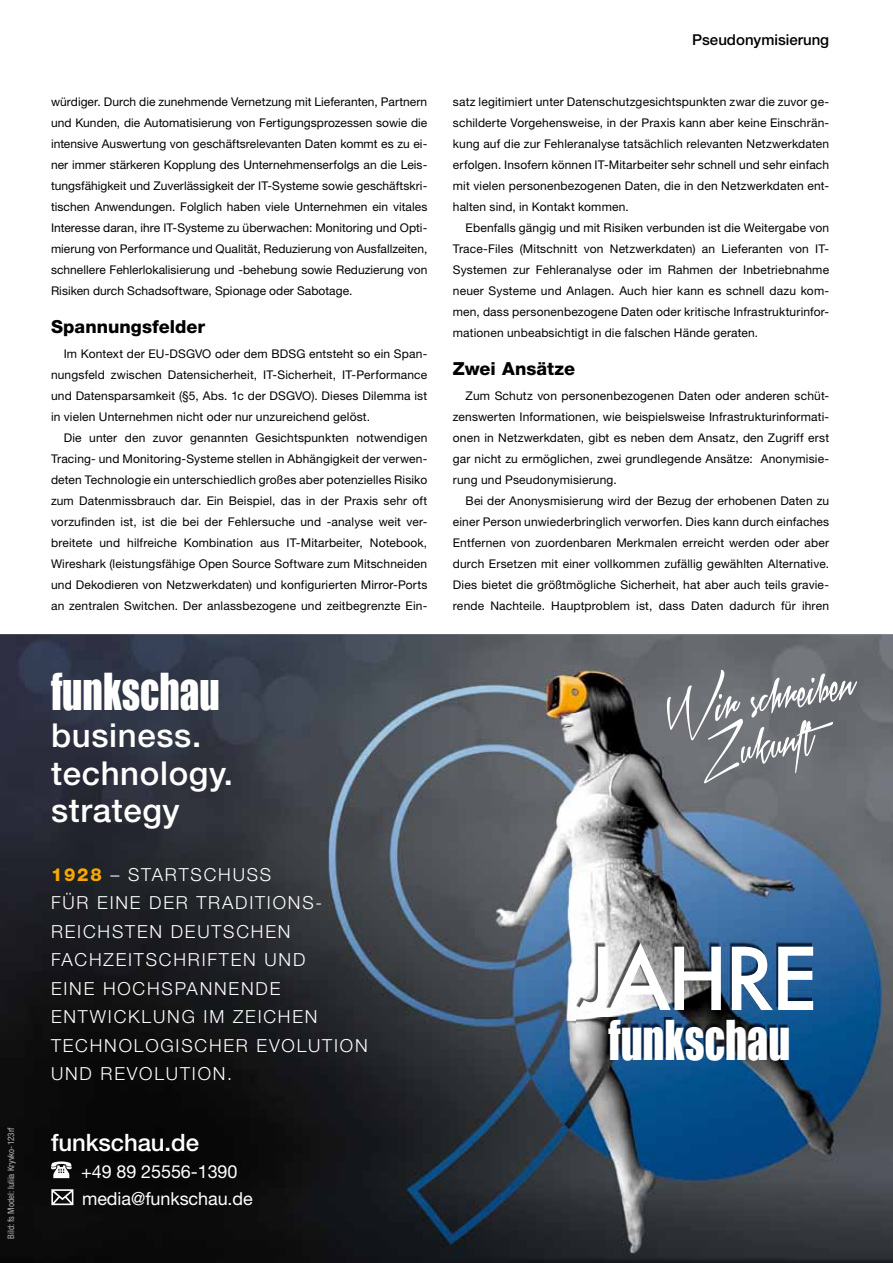
<style>
.page{position:relative;width:893px;height:1263px;background:#fff}
.page>*{position:absolute;margin:0;border:0;box-sizing:border-box;transform-origin:0 0}
.t1{font:500 84px "Futura";letter-spacing:-.05em;color:#fff}
.t2{font:50.4px "Impact";color:#fff;scale:.83 1}
.t3{font:46.8px "Impact";color:#fff;scale:.83 1}
.t4{font:500 33px/37.5px "Helvetica Neue LT Pro";letter-spacing:.02em;color:#fff}
.t5{font:500 24px "Helvetica Neue LT Pro";letter-spacing:-.005em;color:#fff}
.t6{font:300 18px/28.5px "Helvetica Neue LT Pro";letter-spacing:.1em;color:#fff}
.t7{font:18px/27px "Helvetica Neue LT Pro";letter-spacing:-.005em;color:#fff}
.t8{font:800 18px "Helvetica Neue LT Pro";color:#000}
.t9{font:500 15px "Helvetica Neue LT Pro";color:#000}
.t10{font:12px/21px "Helvetica Neue LT Pro";letter-spacing:.015em;color:#000;text-align:justify}
.t11{font:condensed 9px "Helvetica Neue LT Pro";color:#b1b3b4}
.s1{font-weight:800;color:#f7a800}
</style>
<div class="page">
<img style="left:0;top:634px;width:893px;height:629px">
<svg style="left:51px;top:1161px;width:21px;height:17px"></svg>
<svg style="left:51px;top:1189px;width:22px;height:16px"></svg>
<img style="left:577px;top:939px;width:234px;height:118px">
<svg style="left:667px;top:670px;width:190px;height:113px"></svg>
<p class="t11" style="left:6px;top:1239px;width:113px;rotate:-90deg">Bild: fs Model: Iuliia Kryvko-123rf</p>
<p class="t10" style="left:51px;top:91px;width:378px">würdiger. Durch die zunehmende Vernetzung mit Lieferanten, Partnern und Kunden, die Automatisierung von Fertigungsprozessen sowie die intensive Auswertung von geschäftsrelevanten Daten kommt es zu ei&shy;ner immer stärkeren Kopplung des Unternehmenserfolgs an die Leis&shy;tungsfähigkeit und Zuverlässigkeit der IT-Systeme sowie geschäftskri&shy;tischen Anwendungen. Folglich haben viele Unternehmen ein vitales Interesse daran, ihre IT-Systeme zu überwachen: Monitoring und Opti&shy;mierung von Performance und Qualität, Reduzierung von Ausfallzeiten, schnellere Fehlerlokalisierung und -behebung sowie Reduzierung von Risiken durch Schadsoftware, Spionage oder Sabotage.</p>
<h3 class="t8" style="left:51px;top:315px;width:156px">Spannungsfelder</h3>
<p class="t10" style="left:51px;top:343px;width:378px;text-indent:13px">Im Kontext der EU-DSGVO oder dem BDSG entsteht so ein Span&shy;nungsfeld zwischen Datensicherheit, IT-Sicherheit, IT-Performance und Datensparsamkeit (§5, Abs. 1c der DSGVO). Dieses Dilemma ist in vielen Unternehmen nicht oder nur unzureichend gelöst.</p>
<p class="t10" style="left:51px;top:427px;width:378px;text-indent:13px">Die unter den zuvor genannten Gesichtspunkten notwendigen Tracing- und Monitoring-Systeme stellen in Abhängigkeit der verwen&shy;deten Technologie ein unterschiedlich großes aber potenzielles Risiko zum Datenmissbrauch dar. Ein Beispiel, das in der Praxis sehr oft vorzufinden ist, ist die bei der Fehlersuche und -analyse weit ver&shy;breitete und hilfreiche Kombination aus IT-Mitarbeiter, Notebook, Wireshark (leistungsfähige Open Source Software zum Mitschneiden und Dekodieren von Netzwerkdaten) und konfigurierten Mirror-Ports an zentralen Switchen. Der anlassbezogene und zeitbegrenzte Ein-</p>
<h3 class="t3" style="left:51px;top:662px;width:205px">funkschau</h3>
<h3 class="t4" style="left:51px;top:716px;width:184px">business. technology. strategy</h3>
<h3 class="t6" style="left:51px;top:860px;width:318px"><span class="s1">1928</span> – STARTSCHUSS<br>FÜR EINE DER TRADITIONS-<br>REICHSTEN DEUTSCHEN<br>FACHZEITSCHRIFTEN UND<br>EINE HOCHSPANNENDE<br>ENTWICKLUNG IM ZEICHEN<br>TECHNOLOGISCHER EVOLUTION<br>UND REVOLUTION.</h3>
<h3 class="t5" style="left:51px;top:1128px;width:150px">funkschau.de</h3>
<h3 class="t7" style="left:81px;top:1158px;width:173px">+49 89 25556-1390 media@funkschau.de</h3>
<p class="t9" style="left:692px;top:30px;width:138px">Pseudonymisierung</p>
<p class="t10" style="left:453px;top:91px;width:378px">satz legitimiert unter Datenschutzgesichtspunkten zwar die zuvor ge&shy;schilderte Vorgehensweise, in der Praxis kann aber keine Einschrän&shy;kung auf die zur Fehleranalyse tatsächlich relevanten Netzwerkdaten erfolgen. Insofern können IT-Mitarbeiter sehr schnell und sehr einfach mit vielen personenbezogenen Daten, die in den Netzwerkdaten ent&shy;halten sind, in Kontakt kommen.</p>
<p class="t10" style="left:453px;top:217px;width:378px;text-indent:13px">Ebenfalls gängig und mit Risiken verbunden ist die Weitergabe von Trace-Files (Mitschnitt von Netzwerkdaten) an Lieferanten von IT-Systemen zur Fehleranalyse oder im Rahmen der Inbetriebnahme neuer Systeme und Anlagen. Auch hier kann es schnell dazu kom&shy;men, dass personenbezogene Daten oder kritische Infrastrukturinfor&shy;mationen unbeabsichtigt in die falschen Hände geraten.</p>
<h3 class="t8" style="left:453px;top:357px;width:124px">Zwei Ansätze</h3>
<p class="t10" style="left:453px;top:385px;width:378px;text-indent:13px">Zum Schutz von personenbezogenen Daten oder anderen schüt&shy;zenswerten Informationen, wie beispielsweise Infrastrukturinformati&shy;onen in Netzwerkdaten, gibt es neben dem Ansatz, den Zugriff erst gar nicht zu ermöglichen, zwei grundlegende Ansätze: Anonymisie&shy;rung und Pseudonymisierung.</p>
<p class="t10" style="left:453px;top:490px;width:378px;text-indent:13px">Bei der Anonysmisierung wird der Bezug der erhobenen Daten zu einer Person unwiederbringlich verworfen. Dies kann durch einfaches Entfernen von zuordenbaren Merkmalen erreicht werden oder aber durch Ersetzen mit einer vollkommen zufällig gewählten Alternative.<br>Dies bietet die größtmögliche Sicherheit, hat aber auch teils gravie&shy;rende Nachteile. Hauptproblem ist, dass Daten dadurch für ihren</p>
<h1 class="t1" style="left:581px;top:921px;width:239px">JAHRE</h1>
<h2 class="t2" style="left:609px;top:1009px;width:221px">funkschau</h2>
</div>
